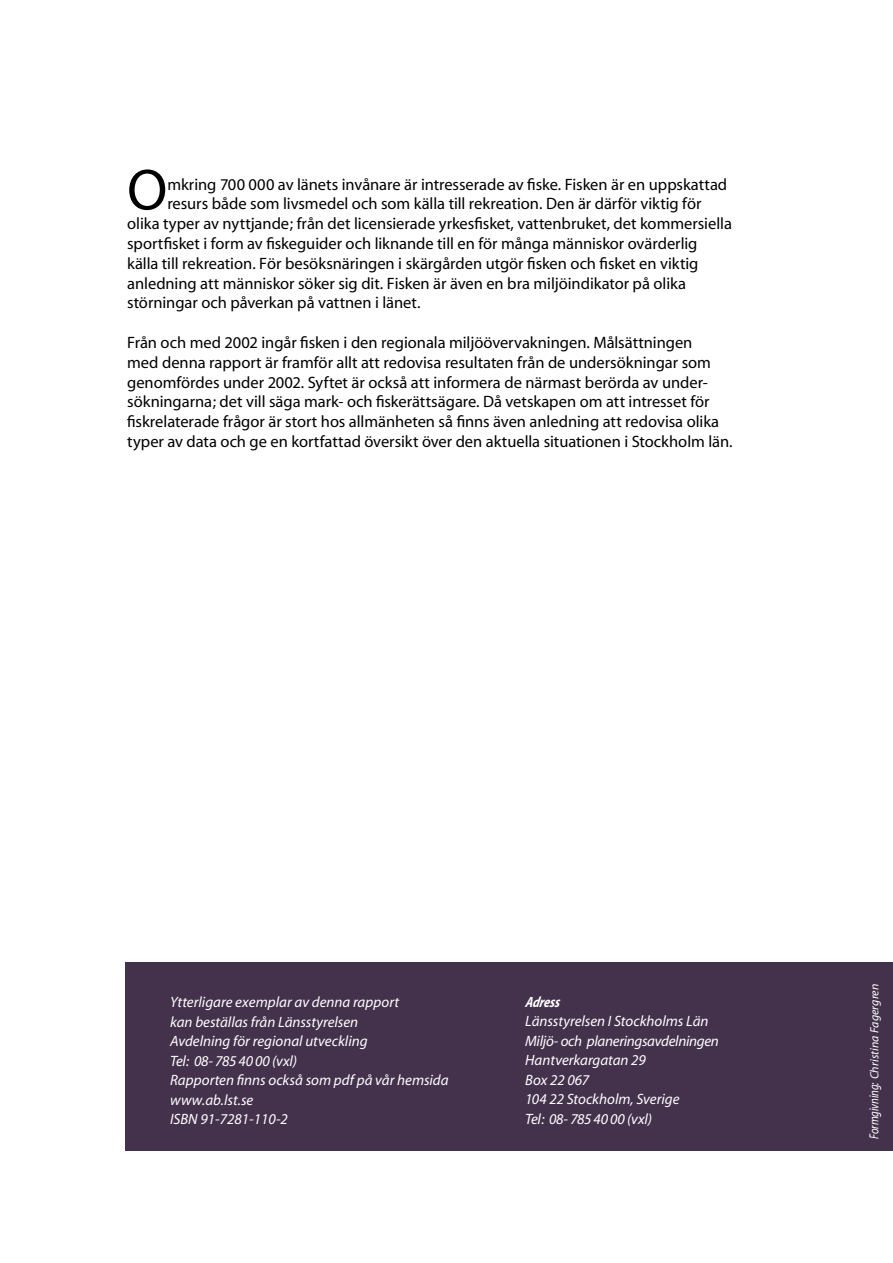
<style>
.page{position:relative;width:893px;height:1263px;background:#fff}
.page>*{position:absolute;margin:0;border:0;box-sizing:border-box;transform-origin:0 0}
.t1{font:58.35px "Myriad";color:#000}
.t2{font:16.5px/19.8px "Myriad";color:#000}
.t3{font:italic 15px/19.5px "Myriad";letter-spacing:-.005em;color:#fff}
.t4{font:italic 700 14.85px "Myriad";color:#fff;scale:.82 1}
.t5{font:italic 12px "Myriad";letter-spacing:.01em;color:#fff}
.s1{font-size:13.2px}
</style>
<div class="page">
<div style="left:125px;top:962px;width:768px;height:188px;background:#44314c"></div>
<h1 class="t1" style="left:127px;top:161px;width:42px">O</h1>
<p class="t2" style="left:167px;top:175px;width:561px">mkring 700 000 av länets invånare är intresserade av fiske. Fisken är en uppskattad</p>
<p class="t2" style="left:167px;top:195px;width:536px">resurs både som livsmedel och som källa till rekreation. Den är därför viktig för</p>
<p class="t2" style="left:127px;top:215px;width:606px">olika typer av nyttjande; från det licensierade yrkesfisket, vattenbruket, det kommersiella</p>
<p class="t2" style="left:127px;top:234px;width:572px">sportfisket i form av fiskeguider och liknande till en för många människor ovärderlig</p>
<p class="t2" style="left:127px;top:254px;width:573px">källa till rekreation. För besöksnäringen i skärgården utgör fisken och fisket en viktig</p>
<p class="t2" style="left:127px;top:274px;width:560px">anledning att människor söker sig dit. Fisken är även en bra miljöindikator på olika</p>
<p class="t2" style="left:127px;top:294px;width:295px">störningar och påverkan på vattnen i länet.</p>
<p class="t2" style="left:127px;top:333px;width:607px">Från och med 2002 ingår fisken i den regionala miljöövervakningen. Målsättningen<br>med denna rapport är framför allt att redovisa resultaten från de undersökningar som genomfördes under 2002. Syftet är också att informera de närmast berörda av under&shy;sökningarna; det vill säga mark- och fiskerättsägare. Då vetskapen om att intresset för fiskrelaterade frågor är stort hos allmänheten så finns även anledning att redovisa olika typer av data och ge en kortfattad översikt över den aktuella situationen i Stockholm län.</p>
<p class="t3" style="left:170px;top:993px;width:280px">Ytterligare exemplar av denna rapport<br>kan beställas från Länsstyrelsen<br>Avdelning för regional utveckling<br>Tel: 08- 785 40 00 (vxl)<br>Rapporten finns också som pdf på vår hemsida www.ab.lst.se<br>ISBN 91-7281-110-2</p>
<p class="t4" style="left:525px;top:994px;width:47px">Adress</p>
<p class="t3" style="left:525px;top:1012px;width:195px">Länsstyrelsen I Stockholms Län<br>Miljö- och planeringsavdelningen<br>Hantverkargatan 29<br>Box 22 067<br>104 22 Stockholm, Sverige<br>Tel: 08- 785 40 00 (vxl)</p>
<p class="t5" style="left:869px;top:1139px;width:157px;rotate:-90deg"><span class="s1">Formgivning:</span> Christina Fagergren</p>
</div>
